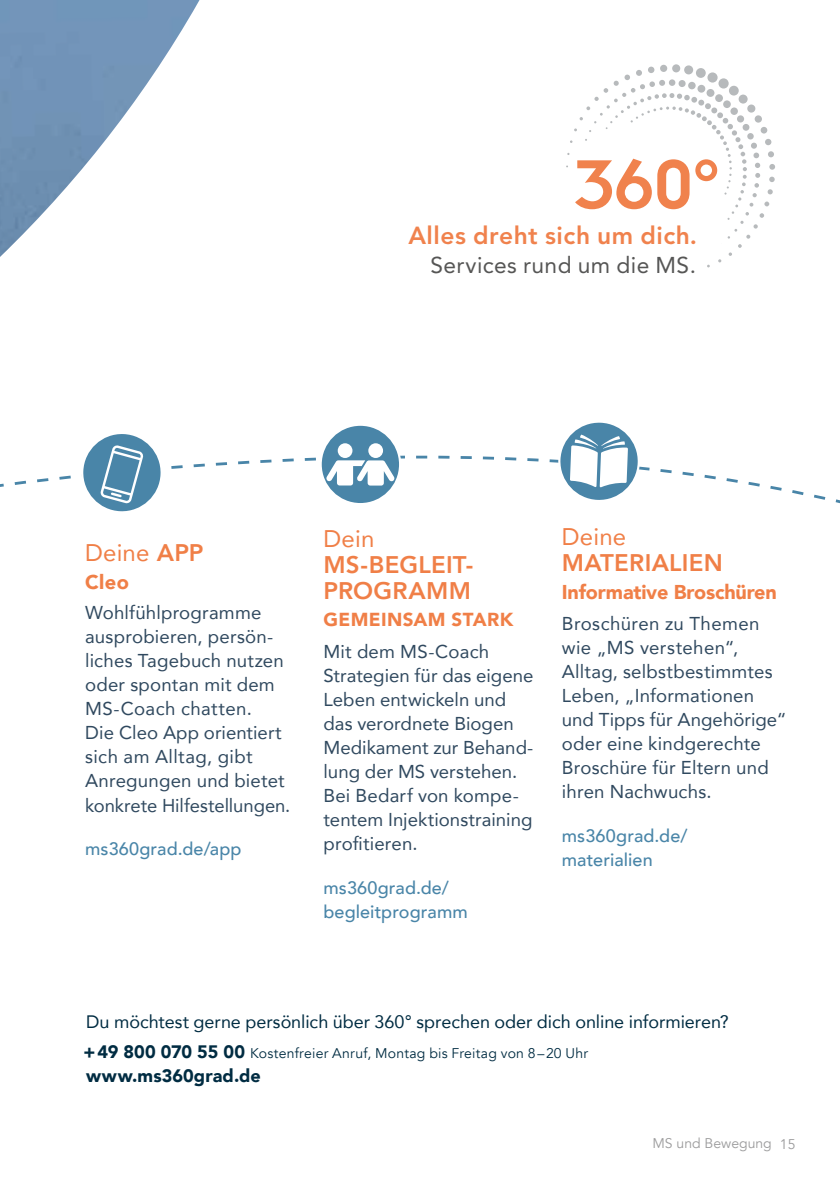
<style>
.page{position:relative;width:840px;height:1191px;background:#fff}
.page>*{position:absolute;margin:0;border:0;box-sizing:border-box;transform-origin:0 0}
.t1{font:800 24.6px "Avenir";letter-spacing:.02em;color:#f0824d}
.t2{font:800 24px/26px "Avenir";letter-spacing:.01em;color:#f07f47}
.t3{font:24px "Avenir";letter-spacing:.005em;color:#f07f47}
.t4{font:22.8px "Avenir";letter-spacing:.02em;color:#565655}
.t5{font:900 20px "Avenir";letter-spacing:-.01em;color:#f07f47}
.t6{font:900 18.8px "Avenir";letter-spacing:.02em;color:#f07f47}
.t7{font:18.6px/24px "Avenir";letter-spacing:.01em;color:#30495f}
.t8{font:500 18px/24px "Avenir";letter-spacing:.005em;color:#4985a8}
.t9{font:18px "Avenir";letter-spacing:-.005em;color:#002c42}
.t10{font:900 18px "Avenir";letter-spacing:.005em;color:#002c42}
.t11{font:14px "Avenir";letter-spacing:.015em;color:#002c42}
.t12{font:14px "Avenir";color:#9c9c9d}
.s1{font-weight:800}
.s2{font-weight:900;font-size:18px}
</style>
<div class="page">
<img style="left:0;top:0;width:200px;height:257px">
<div style="left:647px;top:67px;width:7px;height:6px;background:#b7babc;border-radius:50%"></div>
<div style="left:659px;top:65px;width:8px;height:7px;background:#b7babc;border-radius:50%"></div>
<svg style="left:671px;top:64px;width:8px;height:8px"></svg>
<svg style="left:683px;top:65px;width:9px;height:9px"></svg>
<svg style="left:566px;top:70px;width:208px;height:197px"></svg>
<svg style="left:216px;top:455px;width:340px;height:8px"></svg>
<svg style="left:556px;top:422px;width:82px;height:78px"></svg>
<svg style="left:83px;top:434px;width:78px;height:78px"></svg>
<div style="left:320px;top:425px;width:80px;height:79px;background:#4985a8;border-radius:50%"></div>
<div style="left:319px;top:423px;width:82px;height:82px;border:2px solid #fff;border-radius:50%"></div>
<div style="left:368px;top:443px;width:15px;height:15px;background:#fff;border-radius:50%"></div>
<div style="left:337px;top:443px;width:15px;height:15px;background:#fff;border-radius:50%"></div>
<svg style="left:326px;top:460px;width:68px;height:25px"></svg>
<h1 class="t1" style="left:408px;top:217px;width:290px">Alles dreht sich um dich.</h1>
<p class="t4" style="left:430px;top:246px;width:267px">Services rund um die MS.</p>
<p class="t3" style="left:85px;top:533px;width:120px">Deine <span class="s1">APP</span></p>
<p class="t5" style="left:85px;top:564px;width:45px">Cleo</p>
<p class="t7" style="left:85px;top:600px;width:207px">Wohlfühlprogramme ausprobieren, persön&shy;liches Tagebuch nutzen oder spontan mit dem<br>MS-Coach chatten.<br>Die Cleo App orientiert sich am Alltag, gibt<br>Anregungen und bietet konkrete Hilfestellungen.</p>
<p class="t8" style="left:85px;top:836px;width:158px">ms360grad.de/app</p>
<p class="t3" style="left:323px;top:519px;width:52px">Dein</p>
<p class="t2" style="left:323px;top:552px;width:151px">MS-BEGLEIT-<br>PROGRAMM</p>
<p class="t6" style="left:323px;top:603px;width:191px">GEMEINSAM STARK</p>
<p class="t7" style="left:323px;top:639px;width:211px">Mit dem MS-Coach<br>Strategien für das eigene<br>Leben entwickeln und das verordnete Biogen<br>Medikament zur Behand&shy;lung der MS verstehen.<br>Bei Bedarf von kompe&shy;tentem Injektionstraining profitieren.</p>
<p class="t8" style="left:323px;top:874px;width:146px">ms360grad.de/ begleitprogramm</p>
<p class="t3" style="left:561px;top:517px;width:66px">Deine</p>
<p class="t2" style="left:561px;top:549px;width:162px">MATERIALIEN</p>
<p class="t5" style="left:561px;top:575px;width:216px">Informative Broschüren</p>
<p class="t7" style="left:561px;top:610px;width:226px">Broschüren zu Themen wie „MS verstehen“,<br>Alltag, selbstbestimmtes<br>Leben, „Informationen und Tipps für Angehörige“ oder eine kindgerechte<br>Broschüre für Eltern und ihren Nachwuchs.</p>
<p class="t8" style="left:561px;top:823px;width:127px">ms360grad.de/ materialien</p>
<p class="t9" style="left:86px;top:1007px;width:643px">Du möchtest gerne persönlich über 360° sprechen oder dich online informieren?</p>
<p class="t11" style="left:83px;top:1045px;width:505px"><span class="s2">+ 49 800 070 55 00</span> Kostenfreier Anruf, Montag bis Freitag von 8 – 20 Uhr</p>
<p class="t10" style="left:86px;top:1060px;width:176px">www.ms360grad.de</p>
<p class="t12" style="left:652px;top:1134px;width:144px">MS und Bewegung 15</p>
</div>
